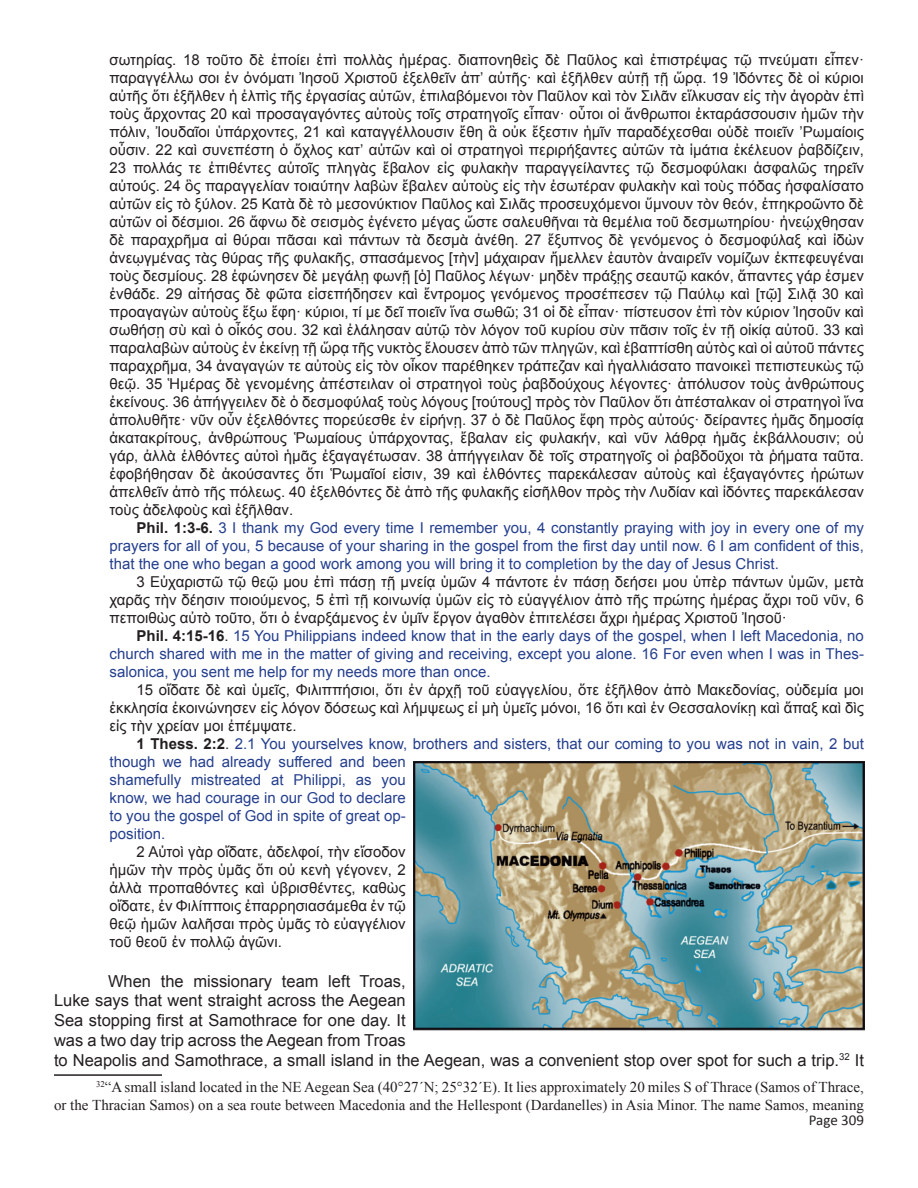
<style>
.page{position:relative;width:918px;height:1188px;background:#fff}
.page>*{position:absolute;margin:0;border:0;box-sizing:border-box;transform-origin:0 0}
.t1{font:16.5px/19.8px "Arial";color:#231f20}
.t2{font:15px/18px "Arial";color:#231f20;text-align:justify}
.t3{font:15px/18px "Arial";color:#253f8e;text-align:justify}
.Footnote{font:15px/17.2px "Times New Roman";color:#231f20;text-align:right}
.t4{font:15px "Calibri";color:#231f20}
.s1{font-weight:700;color:#231f20}
.s2{color:#231f20}
</style>
<div class="page">
<hr style="left:54px;top:1074px;width:108px;height:2px;background:#231f20">
<img style="left:414px;top:761px;width:450px;height:270px">
<p class="t2" style="left:110px;top:51px;width:756px">σωτηρίας. 18 τοῦτο δὲ ἐποίει ἐπὶ πολλὰς ἡμέρας. διαπονηθεὶς δὲ Παῦλος καὶ ἐπιστρέψας τῷ πνεύματι εἶπεν· παραγγέλλω σοι ἐν ὀνόματι Ἰησοῦ Χριστοῦ ἐξελθεῖν ἀπʼ αὐτῆς· καὶ ἐξῆλθεν αὐτῇ τῇ ὥρᾳ. 19 Ἰδόντες δὲ οἱ κύριοι αὐτῆς ὅτι ἐξῆλθεν ἡ ἐλπὶς τῆς ἐργασίας αὐτῶν, ἐπιλαβόμενοι τὸν Παῦλον καὶ τὸν Σιλᾶν εἵλκυσαν εἰς τὴν ἀγορὰν ἐπὶ τοὺς ἄρχοντας 20 καὶ προσαγαγόντες αὐτοὺς τοῖς στρατηγοῖς εἶπαν· οὗτοι οἱ ἄνθρωποι ἐκταράσσουσιν ἡμῶν τὴν πόλιν, Ἰουδαῖοι ὑπάρχοντες, 21 καὶ καταγγέλλουσιν ἔθη ἃ οὐκ ἔξεστιν ἡμῖν παραδέχεσθαι οὐδὲ ποιεῖν ʼΡωμαίοις οὖσιν. 22 καὶ συνεπέστη ὁ ὄχλος κατʼ αὐτῶν καὶ οἱ στρατηγοὶ περιρήξαντες αὐτῶν τὰ ἱμάτια ἐκέλευον ῥαβδίζειν, 23 πολλάς τε ἐπιθέντες αὐτοῖς πληγὰς ἔβαλον εἰς φυλακὴν παραγγείλαντες τῷ δεσμοφύλακι ἀσφαλῶς τηρεῖν αὐτούς. 24 ὃς παραγγελίαν τοιαύτην λαβὼν ἔβαλεν αὐτοὺς εἰς τὴν ἐσωτέραν φυλακὴν καὶ τοὺς πόδας ἠσφαλίσατο αὐτῶν εἰς τὸ ξύλον. 25 Κατὰ δὲ τὸ μεσονύκτιον Παῦλος καὶ Σιλᾶς προσευχόμενοι ὕμνουν τὸν θεόν, ἐπηκροῶντο δὲ αὐτῶν οἱ δέσμιοι. 26 ἄφνω δὲ σεισμὸς ἐγένετο μέγας ὥστε σαλευθῆναι τὰ θεμέλια τοῦ δεσμωτηρίου· ἠνεῴχθησαν δὲ παραχρῆμα αἱ θύραι πᾶσαι καὶ πάντων τὰ δεσμὰ ἀνέθη. 27 ἔξυπνος δὲ γενόμενος ὁ δεσμοφύλαξ καὶ ἰδὼν ἀνεῳγμένας τὰς θύρας τῆς φυλακῆς, σπασάμενος [τὴν] μάχαιραν ἤμελλεν ἑαυτὸν ἀναιρεῖν νομίζων ἐκπεφευγέναι τοὺς δεσμίους. 28 ἐφώνησεν δὲ μεγάλῃ φωνῇ [ὁ] Παῦλος λέγων· μηδὲν πράξῃς σεαυτῷ κακόν, ἅπαντες γάρ ἐσμεν ἐνθάδε. 29 αἰτήσας δὲ φῶτα εἰσεπήδησεν καὶ ἔντρομος γενόμενος προσέπεσεν τῷ Παύλῳ καὶ [τῷ] Σιλᾷ 30 καὶ προαγαγὼν αὐτοὺς ἔξω ἔφη· κύριοι, τί με δεῖ ποιεῖν ἵνα σωθῶ; 31 οἱ δὲ εἶπαν· πίστευσον ἐπὶ τὸν κύριον Ἰησοῦν καὶ σωθήσῃ σὺ καὶ ὁ οἶκός σου. 32 καὶ ἐλάλησαν αὐτῷ τὸν λόγον τοῦ κυρίου σὺν πᾶσιν τοῖς ἐν τῇ οἰκίᾳ αὐτοῦ. 33 καὶ παραλαβὼν αὐτοὺς ἐν ἐκείνῃ τῇ ὥρᾳ τῆς νυκτὸς ἔλουσεν ἀπὸ τῶν πληγῶν, καὶ ἐβαπτίσθη αὐτὸς καὶ οἱ αὐτοῦ πάντες παραχρῆμα, 34 ἀναγαγών τε αὐτοὺς εἰς τὸν οἶκον παρέθηκεν τράπεζαν καὶ ἠγαλλιάσατο πανοικεὶ πεπιστευκὼς τῷ θεῷ. 35 Ἡμέρας δὲ γενομένης ἀπέστειλαν οἱ στρατηγοὶ τοὺς ῥαβδούχους λέγοντες· ἀπόλυσον τοὺς ἀνθρώπους ἐκείνους. 36 ἀπήγγειλεν δὲ ὁ δεσμοφύλαξ τοὺς λόγους [τούτους] πρὸς τὸν Παῦλον ὅτι ἀπέσταλκαν οἱ στρατηγοὶ ἵνα ἀπολυθῆτε· νῦν οὖν ἐξελθόντες πορεύεσθε ἐν εἰρήνῃ. 37 ὁ δὲ Παῦλος ἔφη πρὸς αὐτούς· δείραντες ἡμᾶς δημοσίᾳ ἀκατακρίτους, ἀνθρώπους Ῥωμαίους ὑπάρχοντας, ἔβαλαν εἰς φυλακήν, καὶ νῦν λάθρᾳ ἡμᾶς ἐκβάλλουσιν; οὐ γάρ, ἀλλὰ ἐλθόντες αὐτοὶ ἡμᾶς ἐξαγαγέτωσαν. 38 ἀπήγγειλαν δὲ τοῖς στρατηγοῖς οἱ ῥαβδοῦχοι τὰ ῥήματα ταῦτα. ἐφοβήθησαν δὲ ἀκούσαντες ὅτι Ῥωμαῖοί εἰσιν, 39 καὶ ἐλθόντες παρεκάλεσαν αὐτοὺς καὶ ἐξαγαγόντες ἠρώτων ἀπελθεῖν ἀπὸ τῆς πόλεως. 40 ἐξελθόντες δὲ ἀπὸ τῆς φυλακῆς εἰσῆλθον πρὸς τὴν Λυδίαν καὶ ἰδόντες παρεκάλεσαν τοὺς ἀδελφοὺς καὶ ἐξῆλθαν.</p>
<p class="t3" style="left:110px;top:519px;width:756px;text-indent:27px"><span class="s1">Phil. 1:3-6.</span> 3 I thank my God every time I remember you, 4 constantly praying with joy in every one of my prayers for all of you, 5 because of your sharing in the gospel from the first day until now. 6 I am confident of this, that the one who began a good work among you will bring it to completion by the day of Jesus Christ.</p>
<p class="t2" style="left:110px;top:573px;width:756px;text-indent:27px">3 Εὐχαριστῶ τῷ θεῷ μου ἐπὶ πάσῃ τῇ μνείᾳ ὑμῶν 4 πάντοτε ἐν πάσῃ δεήσει μου ὑπὲρ πάντων ὑμῶν, μετὰ χαρᾶς τὴν δέησιν ποιούμενος, 5 ἐπὶ τῇ κοινωνίᾳ ὑμῶν εἰς τὸ εὐαγγέλιον ἀπὸ τῆς πρώτης ἡμέρας ἄχρι τοῦ νῦν, 6 πεποιθὼς αὐτὸ τοῦτο, ὅτι ὁ ἐναρξάμενος ἐν ὑμῖν ἔργον ἀγαθὸν ἐπιτελέσει ἄχρι ἡμέρας Χριστοῦ Ἰησοῦ·</p>
<p class="t3" style="left:110px;top:627px;width:756px;text-indent:27px"><span class="s1">Phil. 4:15-16</span><span class="s2">.</span> 15 You Philippians indeed know that in the early days of the gospel, when I left Macedonia, no church shared with me in the matter of giving and receiving, except you alone. 16 For even when I was in Thes&shy;salonica, you sent me help for my needs more than once.</p>
<p class="t2" style="left:110px;top:681px;width:756px;text-indent:27px">15 οἴδατε δὲ καὶ ὑμεῖς, Φιλιππήσιοι, ὅτι ἐν ἀρχῇ τοῦ εὐαγγελίου, ὅτε ἐξῆλθον ἀπὸ Μακεδονίας, οὐδεμία μοι ἐκκλησία ἐκοινώνησεν εἰς λόγον δόσεως καὶ λήμψεως εἰ μὴ ὑμεῖς μόνοι, 16 ὅτι καὶ ἐν Θεσσαλονίκῃ καὶ ἅπαξ καὶ δὶς εἰς τὴν χρείαν μοι ἐπέμψατε.</p>
<p class="t3" style="left:110px;top:735px;width:756px;text-align:left;text-indent:27px"><span class="s1">1 Thess. 2:2</span><span class="s2">.</span> 2.1 You yourselves know, brothers and sisters, that our coming to you was not in vain, 2 but though we had already suffered and been<br>shamefully mistreated at Philippi, as you<br>know, we had courage in our God to declare<br>to you the gospel of God in spite of great op-<br>position.</p>
<p class="t2" style="left:110px;top:843px;width:298px;text-indent:27px">2 Αὐτοὶ γὰρ οἴδατε, ἀδελφοί, τὴν εἴσοδον ἡμῶν τὴν πρὸς ὑμᾶς ὅτι οὐ κενὴ γέγονεν, 2 ἀλλὰ προπαθόντες καὶ ὑβρισθέντες, καθὼς οἴδατε, ἐν Φιλίπποις ἐπαρρησιασάμεθα ἐν τῷ θεῷ ἡμῶν λαλῆσαι πρὸς ὑμᾶς τὸ εὐαγγέλιον τοῦ θεοῦ ἐν πολλῷ ἀγῶνι.</p>
<p class="t1" style="left:54px;top:971px;width:812px;text-indent:54px">When the missionary team left Troas,<br>Luke says that went straight across the Aegean<br>Sea stopping first at Samothrace for one day. It<br>was a two day trip across the Aegean from Troas<br>to Neapolis and Samothrace, a small island in the Aegean, was a convenient stop over spot for such a trip.<sup>32</sup> It</p>
<p class="Footnote" style="left:54px;top:1078px;width:812px"><sup>32</sup>“A small island located in the NE Aegean Sea (40°27´N; 25°32´E). It lies approximately 20 miles S of Thrace (Samos of Thrace,<br>or the Thracian Samos) on a sea route between Macedonia and the Hellespont (Dardanelles) in Asia Minor. The name Samos, meaning</p>
<p class="t4" style="left:809px;top:1110px;width:57px">Page 309</p>
</div>
